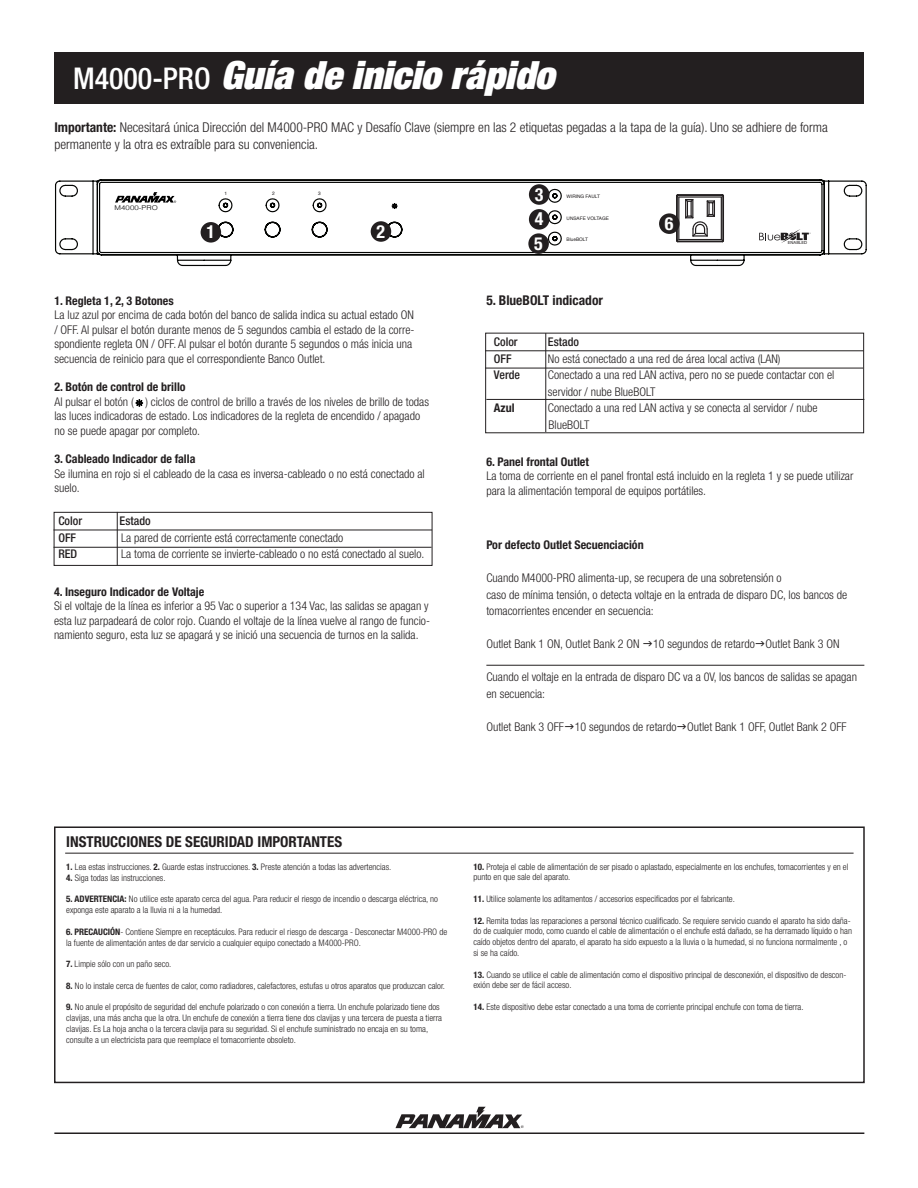
<style>
.page{position:relative;width:918px;height:1188px;background:#fff}
.page>*{position:absolute;margin:0;border:0;box-sizing:border-box;transform-origin:0 0}
.t1{font:italic 900 expanded 39px "Helvetica Neue";color:#fff}
.t2{font:700 condensed 18px/24.6px "Helvetica Neue";color:#fff;text-align:justify}
.t3{font:700 condensed 15px "Helvetica Neue";color:#231f20}
.t4{font:300 condensed 13.5px/16.2px "Helvetica Neue";color:#231f20}
.t5{font:700 condensed 13.5px "Helvetica Neue";color:#231f20}
.t6{font:300 condensed 12px/14.4px "Helvetica Neue";color:#231f20}
.t7{font:700 condensed 12px "Helvetica Neue";color:#231f20}
.t8{font:500 condensed 12px "Helvetica Neue";color:#231f20}
.t9{font:300 condensed 9px/10.8px "Helvetica Neue";color:#231f20}
.t10{font:300 6.6px "Helvetica";letter-spacing:.01em;color:#000;scale:1.2 1}
.t11{font:6.45px "Helvetica";color:#201d1e}
.t12{font:4.8px "Helvetica";color:#201d1e}
.t13{font:4.2px "Helvetica";color:#201d1e}
.s1{font-weight:500;font-style:normal;font-stretch:condensed;font-size:30px}
.s2{font-weight:700}
</style>
<div class="page">
<div style="left:54px;top:826px;width:811px;height:257px;border:2px solid #231f20"></div>
<div style="left:54px;top:52px;width:810px;height:52px;background:#231f20"></div>
<svg style="left:395px;top:1107px;width:129px;height:21px"></svg>
<hr style="left:54px;top:1132px;width:810px;height:2px;background:#231f20">
<svg style="left:55px;top:179px;width:812px;height:88px"></svg>
<svg style="left:675px;top:193px;width:50px;height:50px"></svg>
<svg style="left:115px;top:192px;width:61px;height:11px"></svg>
<svg style="left:392px;top:203px;width:5px;height:6px"></svg>
<svg style="left:759px;top:229px;width:52px;height:14px"></svg>
<div style="left:201px;top:222px;width:20px;height:21px;background:#231f20;border-radius:50%"></div>
<div style="left:371px;top:221px;width:20px;height:21px;background:#231f20;border-radius:50%"></div>
<div style="left:529px;top:184px;width:20px;height:21px;background:#231f20;border-radius:50%"></div>
<div style="left:529px;top:209px;width:20px;height:21px;background:#231f20;border-radius:50%"></div>
<div style="left:528px;top:233px;width:21px;height:21px;background:#231f20;border-radius:50%"></div>
<div style="left:659px;top:213px;width:21px;height:21px;background:#231f20;border-radius:50%"></div>
<div style="left:54px;top:512px;width:378px;height:54px;border:1px solid #231f20"></div>
<hr style="left:54px;top:530px;width:378px;height:1px;background:#231f20">
<hr style="left:54px;top:547px;width:378px;height:1px;background:#231f20">
<hr style="left:117px;top:512px;width:1px;height:53px;background:#231f20">
<hr style="left:485px;top:350px;width:379px;height:1px;background:#231f20">
<hr style="left:485px;top:368px;width:378px;height:1px;background:#231f20">
<hr style="left:545px;top:333px;width:1px;height:99px;background:#231f20">
<hr style="left:486px;top:399px;width:378px;height:1px;background:#231f20">
<hr style="left:486px;top:665px;width:378px;height:1px;background:#231f20">
<hr style="left:65px;top:853px;width:789px;height:1px;background:#231f20">
<svg style="left:135px;top:399px;width:9px;height:8px"></svg>
<h1 class="t1" style="left:73px;top:50px;width:483px"><span class="s1">M4000-PRO</span> Guía de inicio rápido</h1>
<h3 class="t4" style="left:54px;top:119px;width:775px"><span class="s2">Importante:</span> Necesitará única Dirección del M4000-PRO MAC y Desafío Clave (siempre en las 2 etiquetas pegadas a la tapa de la guía). Uno se adhiere de forma permanente y la otra es extraíble para su conveniencia.</h3>
<p class="t10" style="left:115px;top:204px;width:38px">M4000-PRO</p>
<p class="t12" style="left:224px;top:190px;width:4px">1</p>
<p class="t12" style="left:272px;top:190px;width:4px">2</p>
<p class="t12" style="left:318px;top:190px;width:4px">3</p>
<h2 class="t2" style="left:206px;top:220px;width:10px">1</h2>
<h2 class="t2" style="left:376px;top:219px;width:10px">2</h2>
<h3 class="t7" style="left:54px;top:294px;width:121px">1. Regleta 1, 2, 3 Botones</h3>
<p class="t6" style="left:54px;top:308px;width:362px">La luz azul por encima de cada botón del banco de salida indica su actual estado ON / OFF. Al pulsar el botón durante menos de 5 segundos cambia el estado de la corre&shy;spondiente regleta ON / OFF. Al pulsar el botón durante 5 segundos o más inicia una secuencia de reinicio para que el correspondiente Banco Outlet.</p>
<h3 class="t7" style="left:54px;top:380px;width:133px">2. Botón de control de brillo</h3>
<h3 class="t6" style="left:54px;top:394px;width:376px">Al pulsar el botón ( ) ciclos de control de brillo a través de los niveles de brillo de todas las luces indicadoras de estado. Los indicadores de la regleta de encendido / apagado no se puede apagar por completo.</h3>
<h3 class="t7" style="left:54px;top:452px;width:143px">3. Cableado Indicador de falla</h3>
<h3 class="t6" style="left:54px;top:466px;width:372px">Se ilumina en rojo si el cableado de la casa es inversa-cableado o no está conectado al suelo.</h3>
<p class="t11" style="left:371px;top:414px;width:59px">UNSAFE VOLTAGE</p>
<h3 class="t8" style="left:58px;top:514px;width:25px">Color</h3>
<h3 class="t8" style="left:120px;top:514px;width:33px">Estado</h3>
<h3 class="t8" style="left:58px;top:530px;width:19px">OFF</h3>
<h3 class="t6" style="left:121px;top:530px;width:224px">La pared de corriente está correctamente conectado</h3>
<h3 class="t8" style="left:58px;top:547px;width:20px">RED</h3>
<h3 class="t6" style="left:121px;top:547px;width:305px">La toma de corriente se invierte-cableado o no está conectado al suelo.</h3>
<h3 class="t7" style="left:54px;top:584px;width:152px">4. Inseguro Indicador de Voltaje</h3>
<p class="t6" style="left:54px;top:599px;width:378px;text-align:justify">Si el voltaje de la línea es inferior a 95 Vac o superior a 134 Vac, las salidas se apagan y esta luz parpadeará de color rojo. Cuando el voltaje de la línea vuelve al rango de funcio&shy;namiento seguro, esta luz se apagará y se inició una secuencia de turnos en la salida.</p>
<h2 class="t2" style="left:534px;top:182px;width:11px">3<br>4<br>5</h2>
<p class="t12" style="left:567px;top:193px;width:35px">WIRING FAULT</p>
<p class="t12" style="left:567px;top:214px;width:44px">UNSAFE VOLTAGE</p>
<p class="t12" style="left:567px;top:236px;width:23px">BlueBOLT</p>
<h3 class="t5" style="left:486px;top:292px;width:118px">5. BlueBOLT indicador</h3>
<h2 class="t2" style="left:665px;top:211px;width:10px">6</h2>
<p class="t13" style="left:788px;top:240px;width:21px">ENABLED</p>
<h3 class="t8" style="left:494px;top:335px;width:25px">Color</h3>
<h3 class="t8" style="left:548px;top:335px;width:33px">Estado</h3>
<h3 class="t8" style="left:494px;top:352px;width:19px">OFF</h3>
<h3 class="t6" style="left:548px;top:351px;width:234px">No está conectado a una red de área local activa (LAN)</h3>
<h3 class="t8" style="left:494px;top:368px;width:28px">Verde</h3>
<h3 class="t6" style="left:548px;top:367px;width:288px;line-height:16.5px">Conectado a una red LAN activa, pero no se puede contactar con el servidor / nube BlueBOLT</h3>
<h3 class="t7" style="left:494px;top:401px;width:22px">Azul</h3>
<h3 class="t6" style="left:548px;top:400px;width:271px;line-height:16.5px">Conectado a una red LAN activa y se conecta al servidor / nube<br>BlueBOLT</h3>
<h3 class="t7" style="left:486px;top:454px;width:104px">6. Panel frontal Outlet</h3>
<h3 class="t6" style="left:486px;top:469px;width:368px">La toma de corriente en el panel frontal está incluido en la regleta 1 y se puede utilizar para la alimentación temporal de equipos portátiles.</h3>
<h3 class="t7" style="left:486px;top:538px;width:159px">Por defecto Outlet Secuenciación</h3>
<h3 class="t6" style="left:486px;top:570px;width:362px;line-height:16.5px">Cuando M4000-PRO alimenta-up, se recupera de una sobretensión o<br>caso de mínima tensión, o detecta voltaje en la entrada de disparo DC, los bancos de tomacorrientes encender en secuencia:</h3>
<h3 class="t6" style="left:486px;top:637px;width:355px">Outlet Bank 1 ON, Outlet Bank 2 ON 10 segundos de retardo Outlet Bank 3 ON</h3>
<h3 class="t6" style="left:486px;top:669px;width:372px;line-height:16.5px">Cuando el voltaje en la entrada de disparo DC va a 0V, los bancos de salidas se apagan en secuencia:</h3>
<h3 class="t6" style="left:486px;top:719px;width:362px">Outlet Bank 3 OFF 10 segundos de retardo Outlet Bank 1 OFF, Outlet Bank 2 OFF</h3>
<h3 class="t3" style="left:66px;top:832px;width:277px">INSTRUCCIONES DE SEGURIDAD IMPORTANTES</h3>
<p class="t9" style="left:66px;top:861px;width:327px"><span class="s2">1.</span> Lea estas instrucciones. <span class="s2">2.</span> Guarde estas instrucciones. <span class="s2">3.</span> Preste atención a todas las advertencias.</p>
<p class="t9" style="left:66px;top:872px;width:101px"><span class="s2">4.</span> Siga todas las instrucciones.</p>
<p class="t9" style="left:66px;top:894px;width:373px"><span class="s2">5. ADVERTENCIA:</span> No utilice este aparato cerca del agua. Para reducir el riesgo de incendio o descarga eléctrica, no exponga este aparato a la lluvia ni a la humedad.</p>
<p class="t9" style="left:66px;top:926px;width:383px"><span class="s2">6. PRECAUCIÓN</span>- Contiene Siempre en receptáculos. Para reducir el riesgo de descarga - Desconectar M4000-PRO de la fuente de alimentación antes de dar servicio a cualquier equipo conectado a M4000-PRO.</p>
<p class="t9" style="left:66px;top:959px;width:107px"><span class="s2">7.</span> Limpie sólo con un paño seco.</p>
<p class="t9" style="left:66px;top:980px;width:380px"><span class="s2">8.</span> No lo instale cerca de fuentes de calor, como radiadores, calefactores, estufas u otros aparatos que produzcan calor.</p>
<p class="t9" style="left:66px;top:1002px;width:377px"><span class="s2">9.</span> No anule el propósito de seguridad del enchufe polarizado o con conexión a tierra. Un enchufe polarizado tiene dos clavijas, una más ancha que la otra. Un enchufe de conexión a tierra tiene dos clavijas y una tercera de puesta a tierra clavijas. Es La hoja ancha o la tercera clavija para su seguridad. Si el enchufe suministrado no encaja en su toma, consulte a un electricista para que reemplace el tomacorriente obsoleto.</p>
<p class="t9" style="left:473px;top:861px;width:377px"><span class="s2">10.</span> Proteja el cable de alimentación de ser pisado o aplastado, especialmente en los enchufes, tomacorrientes y en el punto en que sale del aparato.</p>
<p class="t9" style="left:473px;top:893px;width:263px"><span class="s2">11.</span> Utilice solamente los aditamentos / accesorios especificados por el fabricante.</p>
<p class="t9" style="left:473px;top:915px;width:380px"><span class="s2">12.</span> Remita todas las reparaciones a personal técnico cualificado. Se requiere servicio cuando el aparato ha sido daña&shy;do de cualquier modo, como cuando el cable de alimentación o el enchufe está dañado, se ha derramado líquido o han caído objetos dentro del aparato, el aparato ha sido expuesto a la lluvia o la humedad, si no funciona normalmente , o si se ha caído.</p>
<p class="t9" style="left:473px;top:969px;width:374px"><span class="s2">13.</span> Cuando se utilice el cable de alimentación como el dispositivo principal de desconexión, el dispositivo de descon&shy;exión debe ser de fácil acceso.</p>
<p class="t9" style="left:473px;top:1001px;width:332px"><span class="s2">14.</span> Este dispositivo debe estar conectado a una toma de corriente principal enchufe con toma de tierra.</p>
</div>
